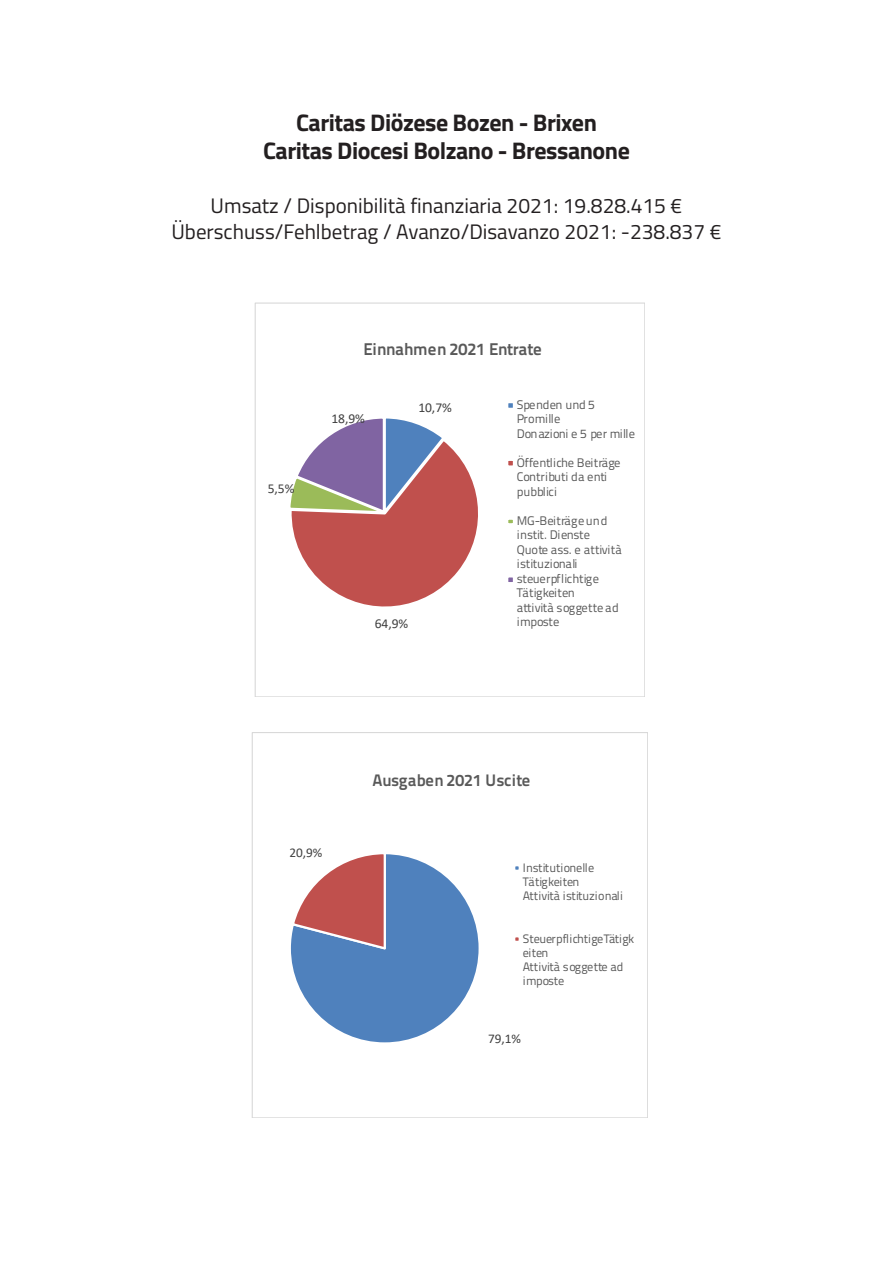
<style>
.page{position:relative;width:893px;height:1263px;background:#fff}
.page>*{position:absolute;margin:0;border:0;box-sizing:border-box;transform-origin:0 0}
.t1{font:700 24px/28.8px "Titillium";letter-spacing:-.02em;color:#231f20;text-align:center}
.t2{font:21px "Titillium";color:#231f20}
.t3{font:700 16.95px "Titillium Text 22 L";letter-spacing:-.02em;color:#595959}
.t4{font:700 16.65px "Titillium Text 22 L";letter-spacing:.005em;color:#595959}
.t5{font:13.65px "Calibri";color:#404040}
.t6{font:13.35px "Calibri";color:#404040}
.t7{font:12.45px/14.4px "Titillium Text 22 L";letter-spacing:-.005em;color:#595959}
.t8{font:12.15px/14.1px "Titillium Text 22 L";color:#595959}
</style>
<div class="page">
<svg style="left:290px;top:418px;width:188px;height:189px"></svg>
<div style="left:507px;top:402px;width:7px;height:7px;background:#4f81bd"></div>
<div style="left:506px;top:401px;width:9px;height:9px;border:2px solid #fff"></div>
<div style="left:507px;top:460px;width:7px;height:7px;background:#c0504d"></div>
<div style="left:506px;top:459px;width:9px;height:9px;border:2px solid #fff"></div>
<div style="left:506px;top:517px;width:9px;height:8px;border:2px solid #fff"></div>
<div style="left:507px;top:576px;width:7px;height:7px;background:#8064a2"></div>
<div style="left:506px;top:575px;width:9px;height:9px;border:2px solid #fff"></div>
<div style="left:255px;top:302px;width:390px;height:395px;border:1px solid #d9d9d9"></div>
<svg style="left:290px;top:854px;width:189px;height:189px"></svg>
<div style="left:513px;top:864px;width:8px;height:8px;border:2px solid #fff"></div>
<div style="left:513px;top:935px;width:8px;height:8px;border:2px solid #fff"></div>
<div style="left:252px;top:732px;width:396px;height:386px;border:1px solid #d9d9d9"></div>
<p class="t1" style="left:263px;top:107px;width:368px">Caritas Diözese Bozen - Brixen<br>Caritas Diocesi Bolzano - Bressanone</p>
<p class="t2" style="left:211px;top:191px;width:473px">Umsatz / Disponibilità finanziaria 2021: 19.828.415 €</p>
<p class="t2" style="left:171px;top:216px;width:552px">Überschuss/Fehlbetrag / Avanzo/Disavanzo 2021: -238.837 €</p>
<p class="t5" style="left:268px;top:479px;width:28px">5,5%</p>
<p class="t3" style="left:363px;top:336px;width:180px">Einnahmen 2021 Entrate</p>
<p class="t5" style="left:331px;top:409px;width:35px">18,9%</p>
<p class="t5" style="left:418px;top:398px;width:35px">10,7%</p>
<p class="t5" style="left:375px;top:614px;width:35px">64,9%</p>
<p class="t7" style="left:517px;top:397px;width:120px">Spenden und 5<br>Promille<br>Donazioni e 5 per mille</p>
<p class="t7" style="left:517px;top:455px;width:105px">Öffentliche Beiträge<br>Contributi da enti pubblici</p>
<p class="t7" style="left:517px;top:513px;width:107px">MG-Beiträge und instit. Dienste<br>Quote ass. e attività istituzionali steuerpflichtige<br>Tätigkeiten<br>attività soggette ad imposte</p>
<p class="t6" style="left:289px;top:843px;width:34px">20,9%</p>
<p class="t4" style="left:372px;top:767px;width:159px">Ausgaben 2021 Uscite</p>
<p class="t8" style="left:523px;top:860px;width:102px">Institutionelle<br>Tätigkeiten<br>Attività istituzionali</p>
<p class="t8" style="left:523px;top:931px;width:113px">SteuerpflichtigeTätigk eiten<br>Attività soggette ad imposte</p>
<p class="t6" style="left:488px;top:1029px;width:34px">79,1%</p>
</div>
